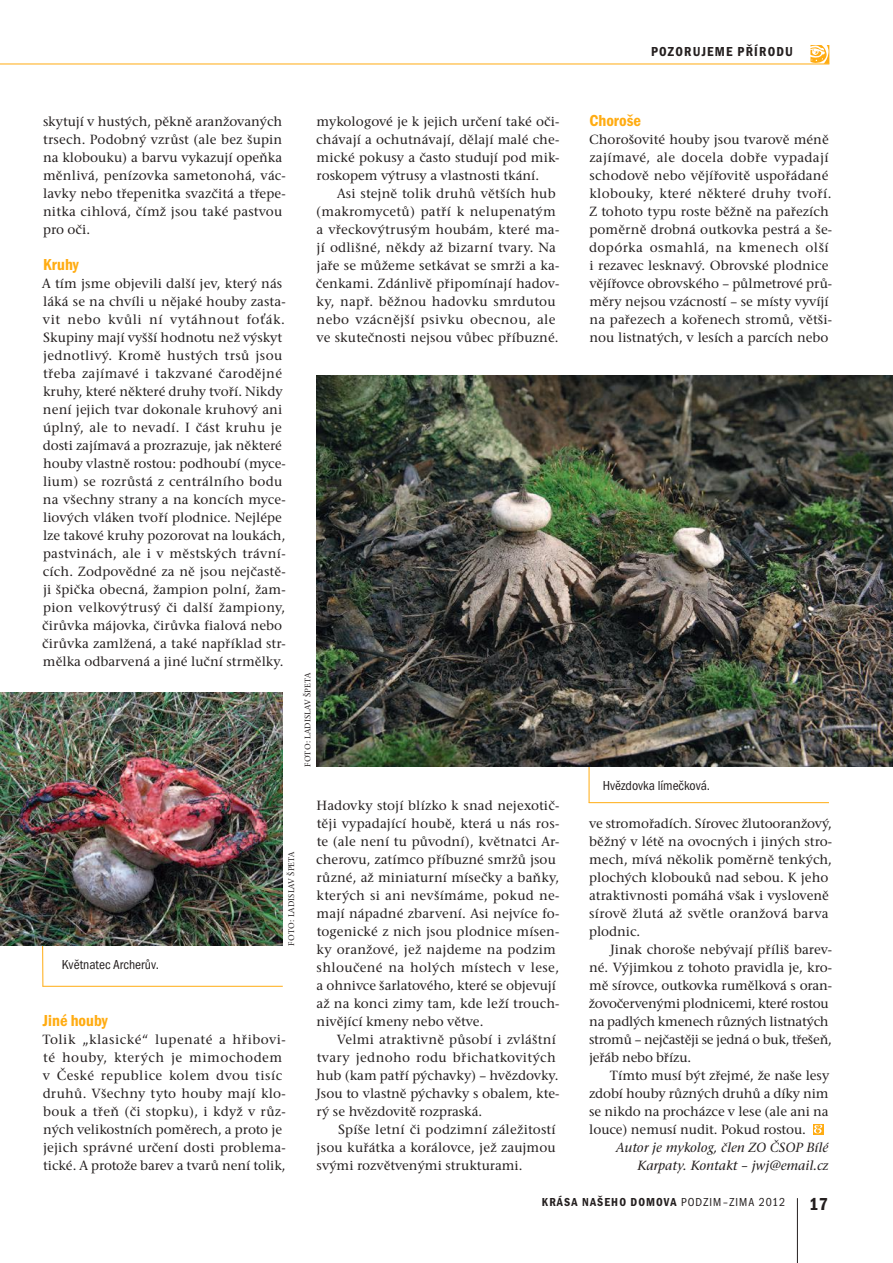
<style>
.page{position:relative;width:893px;height:1263px;background:#fff}
.page>*{position:absolute;margin:0;border:0;box-sizing:border-box;transform-origin:0 0}
.t1{font:18px "Franklin Got Itc TOT Dem Con";color:#241f1f}
.t2{font:16.5px "Franklin Got Itc TOT Dem Con";color:#ffac12}
.t3{font:500 13.5px/18px "Stone Serif Itc TOT";letter-spacing:.005em;color:#241f1f}
.t4{font:500 13.5px/18px "Stone Serif Itc TOT";letter-spacing:-.015em;color:#241f1f}
.t5{font:italic 500 13.5px/18px "Stone Serif Itc TOT";color:#241f1f;text-align:right}
.t6{font:13.5px "Franklin Got Itc TOT Boo Con";color:#241f1f}
.t7{font:13.5px "Franklin Got Itc TOT Dem Con";letter-spacing:.09em;color:#241f1f}
.t8{font:12px "Franklin Got Itc TOT Dem Con";letter-spacing:.09em;color:#241f1f}
.t9{font:500 8.25px "Stone Serif Itc TOT";letter-spacing:.015em;color:#241f1f}
.s1{font-family:"Franklin Got Itc TOT Boo Con"}
</style>
<div class="page">
<hr style="left:797px;top:1198px;width:1px;height:65px;background:#241f1f">
<svg style="left:810px;top:45px;width:19px;height:19px"></svg>
<hr style="left:0;top:64px;width:829px;height:1px;background:#ffac12">
<hr style="left:589px;top:759px;width:1px;height:44px;background:#ffac12">
<hr style="left:589px;top:802px;width:240px;height:1px;background:#ffac12">
<img style="left:316px;top:375px;width:577px;height:392px">
<hr style="left:42px;top:925px;width:1px;height:61px;background:#ffac12">
<hr style="left:43px;top:986px;width:240px;height:1px;background:#ffac12">
<img style="left:1px;top:693px;width:282px;height:252px">
<svg style="left:813px;top:1124px;width:10px;height:10px"></svg>
<svg style="left:814px;top:1125px;width:8px;height:8px"></svg>
<p class="t7" style="left:651px;top:44px;width:143px">POZORUJEME PŘÍRODU</p>
<p class="t3" style="left:43px;top:113px;width:244px">skytují v hustých, pěkně aranžovaných trsech. Podobný vzrůst (ale bez šupin na klobouku) a barvu vykazují opeňka měnlivá, penízovka sametonohá, vác&shy;lavky nebo třepenitka svazčitá a třepe&shy;nitka cihlová, čímž jsou také pastvou pro oči.</p>
<p class="t2" style="left:43px;top:255px;width:37px">KRUHY</p>
<p class="t3" style="left:42px;top:275px;width:245px">A tím jsme objevili další jev, který nás láká se na chvíli u nějaké houby zasta&shy;vit nebo kvůli ní vytáhnout foťák.<br>Skupiny mají vyšší hodnotu než výskyt jednotlivý. Kromě hustých trsů jsou třeba zajímavé i takzvané čarodějné kruhy, které některé druhy tvoří. Nikdy není jejich tvar dokonale kruhový ani úplný, ale to nevadí. I část kruhu je dosti zajímavá a prozrazuje, jak některé houby vlastně rostou: podhoubí (myce&shy;lium) se rozrůstá z centrálního bodu na všechny strany a na koncích myce&shy;liových vláken tvoří plodnice. Nejlépe lze takové kruhy pozorovat na loukách, pastvinách, ale i v městských trávní&shy;cích. Zodpovědné za ně jsou nejčastě&shy;ji špička obecná, žampion polní, žam&shy;pion velkovýtrusý či další žampiony, čirůvka májovka, čirůvka fialová nebo čirůvka zamlžená, a také například str&shy;mělka odbarvená a jiné luční strmělky.</p>
<p class="t3" style="left:316px;top:113px;width:244px;text-align:justify">mykologové je k jejich určení také oči&shy;chávají a ochutnávají, dělají malé che&shy;mické pokusy a často studují pod mik&shy;roskopem výtrusy a vlastnosti tkání.</p>
<p class="t3" style="left:316px;top:185px;width:245px;text-indent:21px">Asi stejně tolik druhů větších hub (makromycetů) patří k nelupenatým a vřeckovýtrusým houbám, které ma&shy;jí odlišné, někdy až bizarní tvary. Na jaře se můžeme setkávat se smrži a ka&shy;čenkami. Zdánlivě připomínají hadov&shy;ky, např. běžnou hadovku smrdutou nebo vzácnější psivku obecnou, ale ve skutečnosti nejsou vůbec příbuzné.</p>
<p class="t9" style="left:303px;top:767px;width:96px;rotate:-90deg">foto: Lad islav Špeta</p>
<p class="t6" style="left:62px;top:957px;width:98px">Květnatec Archerův.</p>
<p class="t9" style="left:286px;top:945px;width:96px;rotate:-90deg">foto: Lad islav Špeta</p>
<p class="t2" style="left:43px;top:1011px;width:66px">JINÉ HOUBY</p>
<p class="t3" style="left:43px;top:1031px;width:245px">Tolik „klasické“ lupenaté a hřibovi&shy;té houby, kterých je mimochodem v České republice kolem dvou tisíc druhů. Všechny tyto houby mají klo&shy;bouk a třeň (či stopku), i když v růz&shy;ných velikostních poměrech, a proto je jejich správné určení dosti problema&shy;tické. A protože barev a tvarů není tolik,</p>
<p class="t3" style="left:316px;top:797px;width:244px">Hadovky stojí blízko k snad nejexotič&shy;těji vypadající houbě, která u nás ros&shy;te (ale není tu původní), květnatci Ar&shy;cherovu, zatímco příbuzné smržů jsou různé, až miniaturní mísečky a baňky, kterých si ani nevšímáme, pokud ne&shy;mají nápadné zbarvení. Asi nejvíce fo&shy;togenické z nich jsou plodnice mísen&shy;ky oranžové, jež najdeme na podzim shloučené na holých místech v lese, a ohnivce šarlatového, které se objevují až na konci zimy tam, kde leží trouch&shy;nivějící kmeny nebo větve.</p>
<p class="t3" style="left:316px;top:1031px;width:245px;text-indent:21px">Velmi atraktivně působí i zvláštní tvary jednoho rodu břichatkovitých hub (kam patří pýchavky) – hvězdovky.<br>Jsou to vlastně pýchavky s obalem, kte&shy;rý se hvězdovitě rozpraská.</p>
<p class="t3" style="left:317px;top:1121px;width:241px;text-align:justify;text-indent:21px">Spíše letní či podzimní záležitostí jsou kuřátka a korálovce, jež zaujmou svými rozvětvenými strukturami.</p>
<p class="t2" style="left:589px;top:111px;width:53px">CHOROŠE</p>
<p class="t3" style="left:589px;top:131px;width:245px">Chorošovité houby jsou tvarově méně zajímavé, ale docela dobře vypadají schodově nebo vějířovitě uspořádané klobouky, které některé druhy tvoří.<br>Z tohoto typu roste běžně na pařezích poměrně drobná outkovka pestrá a še&shy;dopórka osmahlá, na kmenech olší i rezavec lesknavý. Obrovské plodnice vějířovce obrovského – půlmetrové prů&shy;měry nejsou vzácností – se místy vyvíjí na pařezech a kořenech stromů, větši&shy;nou listnatých, v lesích a parcích nebo</p>
<p class="t6" style="left:603px;top:778px;width:109px">Hvězdovka límečková.</p>
<p class="t3" style="left:589px;top:815px;width:245px">ve stromořadích. Sírovec žlutooranžový, běžný v létě na ovocných i jiných stro&shy;mech, mívá několik poměrně tenkých, plochých klobouků nad sebou. K jeho atraktivnosti pomáhá však i vysloveně sírově žlutá až světle oranžová barva plodnic.</p>
<p class="t4" style="left:589px;top:941px;width:245px;text-indent:21px">Jinak choroše nebývají příliš barev&shy;né. Výjimkou z tohoto pravidla je, kro&shy;mě sírovce, outkovka rumělková s oran&shy;žovočervenými plodnicemi, které rostou na padlých kmenech různých listnatých stromů – nejčastěji se jedná o buk, třešeň, jeřáb nebo břízu.</p>
<p class="t3" style="left:589px;top:1067px;width:242px;text-align:justify;text-indent:21px">Tímto musí být zřejmé, že naše lesy zdobí houby různých druhů a díky nim se nikdo na procházce v lese (ale ani na louce) nemusí nudit. Pokud rostou.</p>
<p class="t5" style="left:616px;top:1139px;width:214px">Autor je mykolog, člen ZO ČSOP Bílé<br>Karpaty. Kontakt – jwj@email.cz</p>
<p class="t8" style="left:542px;top:1195px;width:245px">KRÁSA NAŠEHO DOMOVA <span class="s1">podzim–zima 2012</span></p>
<h1 class="t1" style="left:809px;top:1194px;width:20px">17</h1>
</div>
